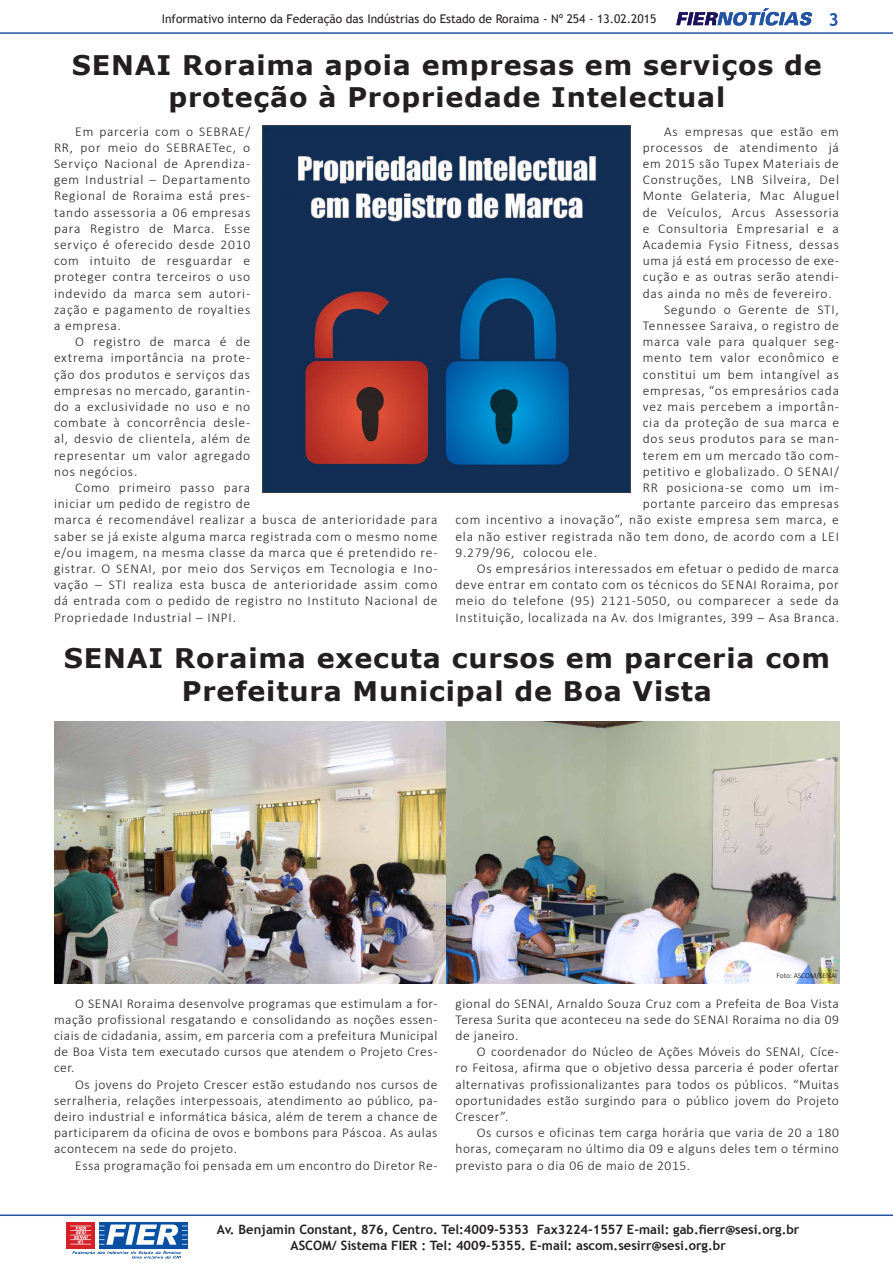
<style>
.page{position:relative;width:893px;height:1263px;background:#fff}
.page>*{position:absolute;margin:0;border:0;box-sizing:border-box;transform-origin:0 0}
.t1{font:700 27px/32.4px "Verdana";letter-spacing:.03em;color:#231f20;text-align:center}
.t2{font:700 18px "Trebuchet MS";color:#2254a4}
.t3{font:300 13.5px/16.2px "Calibri";letter-spacing:.06em;color:#231f20;text-align:justify}
.t4{font:300 13.5px "Calibri";letter-spacing:.04em;color:#231f20}
.t5{font:700 12.9px "Trebuchet MS";color:#231f20}
.t6{font:12px "Trebuchet MS";color:#231f20}
.t7{font:300 7.5px "Calibri";color:#000}
</style>
<div class="page">
<svg style="left:676px;top:8px;width:136px;height:18px"></svg>
<hr style="left:0;top:32px;width:893px;height:2px;background:#2254a4">
<hr style="left:0;top:1214px;width:893px;height:2px;background:#2254a4">
<div style="left:99px;top:1222px;width:89px;height:26px;background:#0850a3"></div>
<div style="left:67px;top:1222px;width:28px;height:26px;background:#d62027"></div>
<svg style="left:70px;top:1225px;width:21px;height:20px"></svg>
<svg style="left:99px;top:1224px;width:89px;height:21px"></svg>
<svg style="left:72px;top:1251px;width:109px;height:7px"></svg>
<img style="left:54px;top:722px;width:786px;height:262px">
<img style="left:263px;top:125px;width:367px;height:367px">
<p class="t6" style="left:162px;top:11px;width:496px">Informativo interno da Federação das Indústrias do Estado de Roraima - Nº 254 - 13.02.2015</p>
<p class="t2" style="left:828px;top:8px;width:12px">3</p>
<p class="t1" style="left:72px;top:48px;width:751px">SENAI Roraima apoia empresas em serviços de proteção à Propriedade Intelectual</p>
<p class="t3" style="left:54px;top:123px;width:198px;text-indent:21px">Em parceria com o SEBRAE/ RR, por meio do SEBRAETec, o Serviço Nacional de Aprendiza&shy;gem Industrial – Departamento Regional de Roraima está pres&shy;tando assessoria a 06 empresas para Registro de Marca. Esse serviço é oferecido desde 2010 com intuito de resguardar e proteger contra terceiros o uso indevido da marca sem autori&shy;zação e pagamento de royalties a empresa.</p>
<p class="t3" style="left:54px;top:333px;width:198px;text-indent:21px">O registro de marca é de extrema importância na prote&shy;ção dos produtos e serviços das empresas no mercado, garantin&shy;do a exclusividade no uso e no combate à concorrência desle&shy;al, desvio de clientela, além de representar um valor agregado nos negócios.</p>
<p class="t3" style="left:54px;top:479px;width:385px;text-align:left;text-indent:21px">Como primeiro passo para<br>iniciar um pedido de registro de<br>marca é recomendável realizar a busca de anterioridade para saber se já existe alguma marca registrada com o mesmo nome e/ou imagem, na mesma classe da marca que é pretendido re&shy;gistrar. O SENAI, por meio dos Serviços em Tecnologia e Ino&shy;vação – STI realiza esta busca de anterioridade assim como dá entrada com o pedido de registro no Instituto Nacional de Propriedade Industrial – INPI.</p>
<p class="t3" style="left:643px;top:123px;width:198px;text-indent:21px">As empresas que estão em processos de atendimento já em 2015 são Tupex Materiais de Construções, LNB Silveira, Del Monte Gelateria, Mac Aluguel de Veículos, Arcus Assessoria e Consultoria Empresarial e a Academia Fysio Fitness, dessas uma já está em processo de exe&shy;cução e as outras serão atendi&shy;das ainda no mês de fevereiro.</p>
<p class="t3" style="left:664px;top:301px;width:176px">Segundo o Gerente de STI,</p>
<p class="t3" style="left:643px;top:317px;width:198px">Tennessee Saraiva, o registro de</p>
<p class="t3" style="left:643px;top:333px;width:198px">marca vale para qualquer seg-</p>
<p class="t3" style="left:643px;top:350px;width:198px">mento tem valor econômico e</p>
<p class="t3" style="left:643px;top:366px;width:198px">constitui um bem intangível as</p>
<p class="t3" style="left:643px;top:382px;width:198px">empresas, “os empresários cada</p>
<p class="t3" style="left:643px;top:398px;width:198px">vez mais percebem a importân-</p>
<p class="t3" style="left:643px;top:414px;width:198px">cia da proteção de sua marca e</p>
<p class="t3" style="left:643px;top:431px;width:198px">dos seus produtos para se man-</p>
<p class="t3" style="left:643px;top:447px;width:198px">terem em um mercado tão com-</p>
<p class="t3" style="left:643px;top:463px;width:198px">petitivo e globalizado. O SENAI/</p>
<p class="t3" style="left:643px;top:479px;width:198px">RR posiciona-se como um im-</p>
<p class="t3" style="left:643px;top:495px;width:198px">portante parceiro das empresas</p>
<p class="t3" style="left:455px;top:512px;width:385px">com incentivo a inovação”, não existe empresa sem marca, e</p>
<p class="t3" style="left:455px;top:528px;width:385px">ela não estiver registrada não tem dono, de acordo com a LEI</p>
<p class="t3" style="left:455px;top:544px;width:143px">9.279/96, colocou ele.</p>
<p class="t3" style="left:455px;top:560px;width:385px;text-indent:21px">Os empresários interessados em efetuar o pedido de marca deve entrar em contato com os técnicos do SENAI Roraima, por meio do telefone (95) 2121-5050, ou comparecer a sede da Instituição, localizada na Av. dos Imigrantes, 399 – Asa Branca.</p>
<p class="t1" style="left:64px;top:642px;width:768px">SENAI Roraima executa cursos em parceria com<br>Prefeitura Municipal de Boa Vista</p>
<p class="t3" style="left:54px;top:995px;width:385px;text-indent:21px">O SENAI Roraima desenvolve programas que estimulam a for&shy;mação profissional resgatando e consolidando as noções essen&shy;ciais de cidadania, assim, em parceria com a prefeitura Municipal de Boa Vista tem executado cursos que atendem o Projeto Cres&shy;cer.</p>
<p class="t3" style="left:54px;top:1076px;width:385px;text-indent:21px">Os jovens do Projeto Crescer estão estudando nos cursos de serralheria, relações interpessoais, atendimento ao público, pa&shy;deiro industrial e informática básica, além de terem a chance de participarem da oficina de ovos e bombons para Páscoa. As aulas acontecem na sede do projeto.</p>
<p class="t4" style="left:75px;top:1157px;width:364px">Essa programação foi pensada em um encontro do Diretor Re-</p>
<p class="t7" style="left:776px;top:971px;width:62px">Foto: ASCOM/SENAI</p>
<p class="t3" style="left:455px;top:995px;width:385px">gional do SENAI, Arnaldo Souza Cruz com a Prefeita de Boa Vista Teresa Surita que aconteceu na sede do SENAI Roraima no dia 09 de janeiro.</p>
<p class="t3" style="left:455px;top:1043px;width:385px;text-indent:21px">O coordenador do Núcleo de Ações Móveis do SENAI, Cíce&shy;ro Feitosa, afirma que o objetivo dessa parceria é poder ofertar alternativas profissionalizantes para todos os públicos. “Muitas oportunidades estão surgindo para o público jovem do Projeto Crescer”.</p>
<p class="t3" style="left:455px;top:1124px;width:385px;text-indent:21px">Os cursos e oficinas tem carga horária que varia de 20 a 180 horas, começaram no último dia 09 e alguns deles tem o término previsto para o dia 06 de maio de 2015.</p>
<p class="t5" style="left:217px;top:1222px;width:584px">Av. Benjamin Constant, 876, Centro. Tel:4009-5353 Fax3224-1557 E-mail: gab.fierr@sesi.org.br</p>
<p class="t5" style="left:291px;top:1237px;width:437px">ASCOM/ Sistema FIER : Tel: 4009-5355. E-mail: ascom.sesirr@sesi.org.br</p>
</div>
